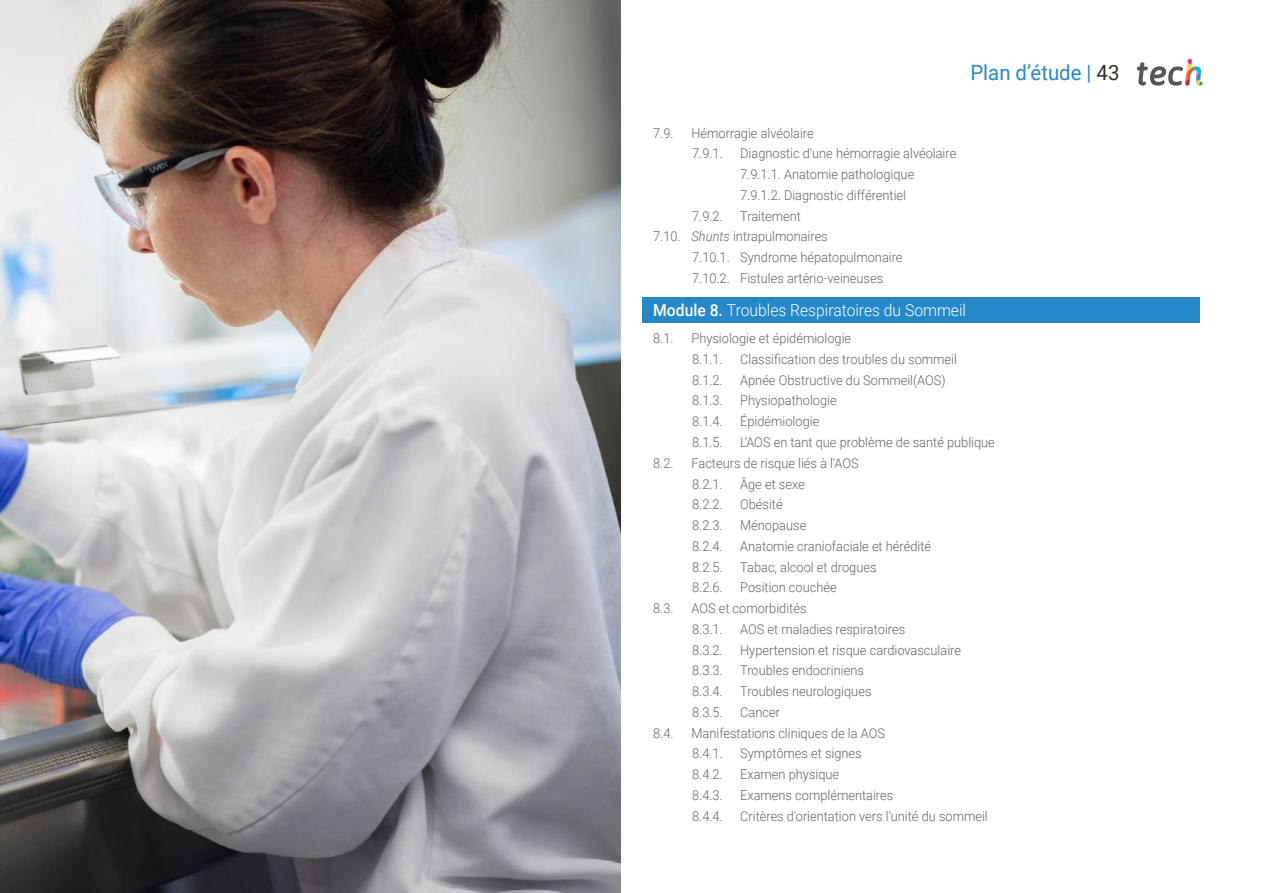
<style>
.page{position:relative;width:1263px;height:893px;background:#fff}
.page>*{position:absolute;margin:0;border:0;box-sizing:border-box;transform-origin:0 0}
.t1{font:21px "Roboto";color:#2488c9}
.t2{font:300 16.5px "Roboto";color:#fff;scale:.95 1}
.t3{font:300 13.5px/20.7px "Roboto";color:#61646a;scale:.95 1}
.s1{color:#312e20}
.s2{font-style:italic}
.s3{font-weight:500}
</style>
<div class="page">
<img style="left:0;top:0;width:621px;height:893px">
<svg style="left:1137px;top:59px;width:65px;height:27px"></svg>
<div style="left:642px;top:297px;width:557px;height:25px;background:#2488c9"></div>
<h1 class="t1" style="left:970px;top:57px;width:151px">Plan d’étude | <span class="s1">43</span></h1>
<p class="t3" style="left:653px;top:122px;width:23px">7.9.</p>
<p class="t3" style="left:691px;top:122px;width:130px">Hémorragie alvéolaire<br>7.9.1.</p>
<p class="t3" style="left:740px;top:143px;width:229px">Diagnostic d'une hémorragie alvéolaire<br>7.9.1.1. Anatomie pathologique<br>7.9.1.2. Diagnostic différentiel</p>
<p class="t3" style="left:692px;top:205px;width:34px">7.9.2.</p>
<p class="t3" style="left:740px;top:205px;width:66px">Traitement</p>
<p class="t3" style="left:653px;top:226px;width:185px">7.10. <span class="s2">Shunts</span> intrapulmonaires</p>
<p class="t3" style="left:692px;top:247px;width:223px">7.10.1. Syndrome hépatopulmonaire</p>
<p class="t3" style="left:692px;top:267px;width:203px">7.10.2. Fistules artério-veineuses</p>
<p class="t2" style="left:653px;top:299px;width:331px"><span class="s3">Module 8.</span> Troubles Respiratoires du Sommeil</p>
<p class="t3" style="left:653px;top:328px;width:23px">8.1.</p>
<p class="t3" style="left:691px;top:328px;width:170px">Physiologie et épidémiologie<br>8.1.1.</p>
<p class="t3" style="left:740px;top:348px;width:230px">Classification des troubles du sommeil</p>
<p class="t3" style="left:692px;top:369px;width:34px">8.1.2.</p>
<p class="t3" style="left:740px;top:369px;width:218px">Apnée Obstructive du Sommeil(AOS)</p>
<p class="t3" style="left:692px;top:390px;width:34px">8.1.3.</p>
<p class="t3" style="left:740px;top:390px;width:103px">Physiopathologie</p>
<p class="t3" style="left:692px;top:411px;width:34px">8.1.4.</p>
<p class="t3" style="left:740px;top:411px;width:85px">Épidémiologie</p>
<p class="t3" style="left:692px;top:431px;width:34px">8.1.5.</p>
<p class="t3" style="left:740px;top:431px;width:270px">L’AOS en tant que problème de santé publique</p>
<p class="t3" style="left:653px;top:452px;width:23px">8.2.</p>
<p class="t3" style="left:691px;top:452px;width:177px">Facteurs de risque liés à l'AOS<br>8.2.1.</p>
<p class="t3" style="left:740px;top:473px;width:69px">Âge et sexe</p>
<p class="t3" style="left:692px;top:494px;width:34px">8.2.2.</p>
<p class="t3" style="left:740px;top:494px;width:46px">Obésité</p>
<p class="t3" style="left:692px;top:514px;width:34px">8.2.3.</p>
<p class="t3" style="left:740px;top:514px;width:71px">Ménopause</p>
<p class="t3" style="left:692px;top:535px;width:34px">8.2.4.</p>
<p class="t3" style="left:740px;top:535px;width:202px">Anatomie craniofaciale et hérédité</p>
<p class="t3" style="left:692px;top:556px;width:34px">8.2.5.</p>
<p class="t3" style="left:740px;top:556px;width:145px">Tabac, alcool et drogues</p>
<p class="t3" style="left:692px;top:577px;width:34px">8.2.6.</p>
<p class="t3" style="left:740px;top:577px;width:103px">Position couchée</p>
<p class="t3" style="left:653px;top:597px;width:23px">8.3.</p>
<p class="t3" style="left:691px;top:597px;width:123px">AOS et comorbidités<br>8.3.1.</p>
<p class="t3" style="left:740px;top:618px;width:175px">AOS et maladies respiratoires</p>
<p class="t3" style="left:692px;top:639px;width:34px">8.3.2.</p>
<p class="t3" style="left:740px;top:639px;width:234px">Hypertension et risque cardiovasculaire</p>
<p class="t3" style="left:692px;top:660px;width:34px">8.3.3.</p>
<p class="t3" style="left:740px;top:660px;width:132px">Troubles endocriniens</p>
<p class="t3" style="left:692px;top:680px;width:34px">8.3.4.</p>
<p class="t3" style="left:740px;top:680px;width:140px">Troubles neurologiques</p>
<p class="t3" style="left:692px;top:701px;width:34px">8.3.5.</p>
<p class="t3" style="left:740px;top:701px;width:43px">Cancer</p>
<p class="t3" style="left:653px;top:722px;width:23px">8.4.</p>
<p class="t3" style="left:691px;top:722px;width:205px">Manifestations cliniques de la AOS<br>8.4.1.</p>
<p class="t3" style="left:740px;top:743px;width:129px">Symptômes et signes</p>
<p class="t3" style="left:692px;top:763px;width:34px">8.4.2.</p>
<p class="t3" style="left:740px;top:763px;width:106px">Examen physique</p>
<p class="t3" style="left:692px;top:784px;width:34px">8.4.3.</p>
<p class="t3" style="left:740px;top:784px;width:163px">Examens complémentaires</p>
<p class="t3" style="left:692px;top:805px;width:34px">8.4.4.</p>
<p class="t3" style="left:740px;top:805px;width:262px">Critères d'orientation vers l'unité du sommeil</p>
</div>
